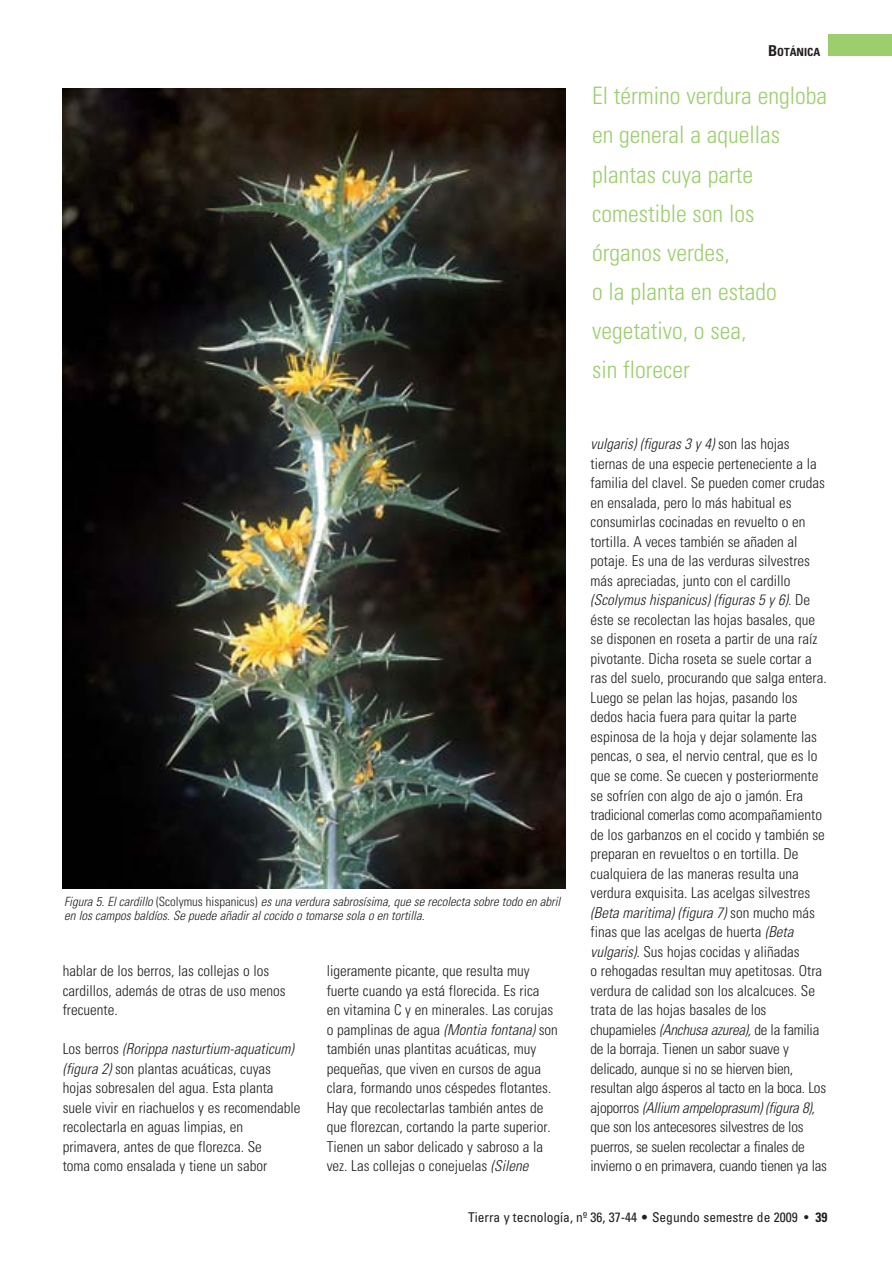
<style>
.page{position:relative;width:892px;height:1264px;background:#fff}
.page>*{position:absolute;margin:0;border:0;box-sizing:border-box;transform-origin:0 0}
.t1{font:300 condensed 24px/39px "Univers";color:#9dce6e}
.t2{font:300 condensed 15px/19.5px "Univers";color:#231f20}
.t3{font:condensed 13.5px "Univers";color:#231f20}
.t4{font:italic 300 condensed 12.75px/13.5px "Univers";color:#231f20}
.t5{font:700 condensed 11.25px "Univers";color:#231f20}
.s1{font-size:15px}
.s2{font-style:normal}
.s3{font-style:italic}
.s4{font-weight:300}
.s5{font-weight:700}
</style>
<div class="page">
<div style="left:828px;top:35px;width:63px;height:21px;background:#9dce6e"></div>
<img style="left:63px;top:89px;width:501px;height:799px">
<p class="t5" style="left:767px;top:47px;width:54px"><span class="s1">B</span>OTÁNICA</p>
<p class="t4" style="left:64px;top:896px;width:500px">Figura 5.Elcardillo <span class="s2">( S c o l y m u s h i s p a n i c u s )</span> es una verdura sabrosísima,que se recolecta sobre todo en abril en los campos baldíos.Se puede añadiralcocido o tomarse sola o en tortilla.</p>
<p class="t2" style="left:63px;top:962px;width:224px">hablar de los berros, las collejas o los cardillos, además de otras de uso menos frecuente.</p>
<p class="t2" style="left:63px;top:1040px;width:239px">L o s b e r r o s <span class="s3">(Rorippa nasturtium-aquaticum) (figura 2)</span>son plantas acuáticas, cuyas hojas sobresalen del agua. Esta planta suele vivir en riachuelos y es recomendable recolectarla en aguas limpias, en primavera, antes de que florezca. Se<br>toma como ensalada y tiene un sabor</p>
<p class="t2" style="left:326px;top:962px;width:232px">ligeramente picante, que resulta muy fuerte cuando ya está florecida. Es rica<br>en vitamina C y en minerales. Las corujas o pamplinas de agua <span class="s3">(Montia fontana)</span>son también unas plantitas acuáticas, muy pequeñas, que viven en cursos de agua clara, formando unos céspedes flotantes.<br>Hay que recolectarlas también antes de que florezcan, cortando la parte superior.<br>Tienen un sabor delicado y sabroso a la vez. Las collejas o conejuelas <span class="s3">(Silene</span></p>
<h1 class="t1" style="left:591px;top:79px;width:236px">El término verdura engloba en general a aquellas plantas cuya parte comestible son los órganos verdes,<br>o la planta en estado vegetativo, o sea,<br>sin florecer</h1>
<p class="t2" style="left:590px;top:436px;width:238px"><span class="s3">vulgaris)(figuras 3 y 4)</span>s o n l a s h o j a s tiernas de una especie perteneciente a la familia del clavel. Se pueden comer crudas en ensalada, pero lo más habitual es consumirlas cocinadas en revuelto o en tortilla. A veces también se añaden al potaje. Es una de las verduras silvestres más apreciadas, junto con el cardillo <span class="s3">(Scolymus hispanicus) (figuras 5 y 6).</span> D e éste se recolectan las hojas basales, que se disponen en roseta a partir de una raíz pivotante. Dicha roseta se suele cortar a ras del suelo, procurando que salga entera.<br>Luego se pelan las hojas, pasando los dedos hacia fuera para quitar la parte espinosa de la hoja y dejar solamente las pencas, o sea, el nervio central, que es lo que se come. Se cuecen y posteriormente se sofríen con algo de ajo o jamón. Era tradicional comerlas como acompañamiento de los garbanzos en el cocido y también se preparan en revueltos o en tortilla. De cualquiera de las maneras resulta una verdura exquisita. Las acelgas silvestres <span class="s3">(Beta maritima)(figura 7)</span> s o n m u c h o m á s finas que las acelgas de huerta <span class="s3">(Beta vulgaris).</span>Sus hojas cocidas y aliñadas<br>o rehogadas resultan muy apetitosas. Otra verdura de calidad son los alcalcuces. Se trata de las hojas basales de los chupamieles <span class="s3">(Anchusa azurea),</span>de la familia de la borraja. Tienen un sabor suave y delicado, aunque si no se hierven bien, resultan algo ásperos al tacto en la boca. Los a j o p o r r o s <span class="s3">(Allium ampeloprasum) (figura 8), </span>que son los antecesores silvestres de los puerros, se suelen recolectar a finales de invierno o en primavera, cuando tienen ya las</p>
<p class="t3" style="left:468px;top:1211px;width:360px">Tierra y tecnología, nº 36, 37-44 <span class="s4">•</span> Segundo semestre de 2009 • <span class="s5">39</span></p>
</div>
